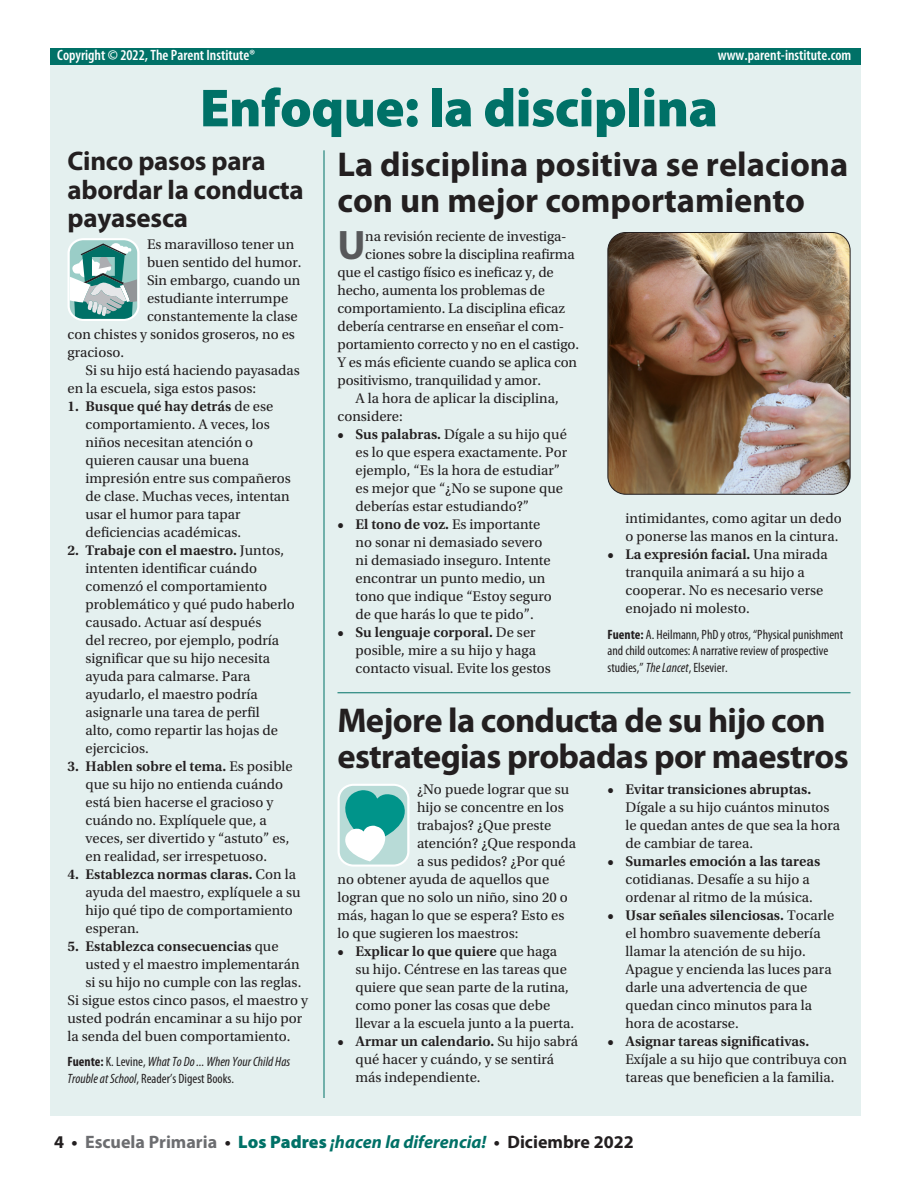
<style>
.page{position:relative;width:918px;height:1188px;background:#fff}
.page>*{position:absolute;margin:0;border:0;box-sizing:border-box;transform-origin:0 0}
.t1{font:900 54px "Myriad Pro";letter-spacing:-.01em;color:#007167}
.t2{font:700 41.4px "Myriad Pro";color:#57585a}
.t3{font:700 34.5px/36px "Myriad Pro";letter-spacing:-.01em;color:#231f20}
.t4{font:700 27px/28.5px "Myriad Pro";letter-spacing:-.01em;color:#231f20}
.t5{font:italic 700 18px "Myriad Pro";color:#007167}
.t6{font:600 condensed 15px "Myriad Pro";color:#fff}
.t7{font:14.7px/18px "Utopia Std";color:#231f20}
.t8{font:600 14.7px "Utopia Std";color:#231f20}
.t9{font:condensed 13.5px/16.5px "Myriad Pro";color:#231f20}
.t10{font:italic condensed 13.5px/16.5px "Myriad Pro";color:#231f20}
.s1{font-weight:600}
.s2{font-weight:400}
.s3{font-weight:700;font-style:normal}
.s4{font-style:normal}
.s5{font-weight:700}
.s6{font-style:italic}
.s7{font-style:normal;color:#231f20}
.s8{font-style:normal;color:#6c6d70}
.s9{font-weight:900;font-style:normal}
</style>
<div class="page">
<div style="left:50px;top:64px;width:811px;height:1052px;background:#e4f0ef"></div>
<hr style="left:338px;top:692px;width:512px;height:1px;background:#007167">
<div style="left:50px;top:48px;width:811px;height:16px;background:#007167"></div>
<hr style="left:324px;top:150px;width:1px;height:948px;background:#007167">
<svg style="left:68px;top:238px;width:72px;height:83px;background:#92bcb8"></svg>
<svg style="left:338px;top:784px;width:72px;height:83px;background:#91cec9"></svg>
<img style="left:608px;top:232px;width:242px;height:262px">
<div style="left:608px;top:232px;width:242px;height:263px;border:1px solid #231f20;border-radius:18px"></div>
<p class="t6" style="left:57px;top:46px;width:199px">Copyright © 2022, The Parent Institute®</p>
<p class="t6" style="left:718px;top:46px;width:135px">www.parent-institute.com</p>
<h1 class="t1" style="left:200px;top:72px;width:520px">Enfoque: la disciplina</h1>
<h3 class="t4" style="left:68px;top:146px;width:238px">Cinco pasos para abordar la conducta payasesca</h3>
<h3 class="t3" style="left:338px;top:145px;width:512px">La disciplina positiva se relaciona con un mejor comportamiento</h3>
<h2 class="t2" style="left:338px;top:218px;width:30px">U</h2>
<p class="t7" style="left:365px;top:228px;width:203px">na revisión reciente de investiga-</p>
<p class="t7" style="left:147px;top:235px;width:149px">Es maravilloso tener un</p>
<p class="t7" style="left:147px;top:253px;width:156px">buen sentido del humor.</p>
<p class="t7" style="left:147px;top:271px;width:155px">Sin embargo, cuando un</p>
<p class="t7" style="left:147px;top:289px;width:143px">estudiante interrumpe</p>
<p class="t7" style="left:147px;top:307px;width:152px">constantemente la clase</p>
<p class="t7" style="left:68px;top:325px;width:229px">con chistes y sonidos groseros, no es</p>
<p class="t7" style="left:68px;top:343px;width:58px">gracioso.</p>
<p class="t7" style="left:85px;top:361px;width:216px">Si su hijo está haciendo payasadas</p>
<p class="t7" style="left:68px;top:379px;width:190px">en la escuela, siga estos pasos:</p>
<p class="t7" style="left:86px;top:397px;width:207px;text-indent:-18px"><span class="s1">1. Busque qué hay detrás</span> de ese comportamiento. A veces, los niños necesitan atención o quieren causar una buena impresión entre sus compañeros de clase. Muchas veces, intentan usar el humor para tapar deficiencias académicas.</p>
<p class="t7" style="left:86px;top:541px;width:211px;text-indent:-18px"><span class="s1">2. Trabaje con el maestro.</span> Juntos, intenten identificar cuándo comenzó el comportamiento problemático y qué pudo haberlo causado. Actuar así después<br>del recreo, por ejemplo, podría significar que su hijo necesita ayuda para calmarse. Para ayudarlo, el maestro podría asignarle una tarea de perfil<br>alto, como repartir las hojas de ejercicios.</p>
<p class="t7" style="left:86px;top:757px;width:209px;text-indent:-18px"><span class="s1">3. Hablen sobre el tema.</span> Es posible que su hijo no entienda cuándo está bien hacerse el gracioso y cuándo no. Explíquele que, a veces, ser divertido y “astuto” es, en realidad, ser irrespetuoso.</p>
<p class="t7" style="left:86px;top:865px;width:217px;text-indent:-18px"><span class="s1">4. Establezca normas claras.</span> Con la ayuda del maestro, explíquele a su hijo qué tipo de comportamiento esperan.</p>
<p class="t8" style="left:68px;top:938px;width:213px">5. Establezca consecuencias <span class="s2">que</span></p>
<p class="t7" style="left:86px;top:955px;width:216px">usted y el maestro implementarán</p>
<p class="t7" style="left:86px;top:973px;width:217px">si su hijo no cumple con las reglas.</p>
<p class="t7" style="left:68px;top:991px;width:242px">Si sigue estos cinco pasos, el maestro y</p>
<p class="t7" style="left:68px;top:1009px;width:236px">usted podrán encaminar a su hijo por</p>
<p class="t7" style="left:68px;top:1027px;width:224px">la senda del buen comportamiento.</p>
<p class="t10" style="left:68px;top:1053px;width:224px"><span class="s3">Fuente:</span> <span class="s4">K. Levine,</span> What To Do ... When Your Child Has<br>Trouble at School<span class="s4">, Reader’s Digest Books.</span></p>
<p class="t7" style="left:365px;top:246px;width:211px">ciones sobre la disciplina reafirma</p>
<p class="t7" style="left:337px;top:264px;width:218px">que el castigo físico es ineficaz y, de</p>
<p class="t7" style="left:337px;top:282px;width:209px">hecho, aumenta los problemas de</p>
<p class="t7" style="left:337px;top:300px;width:229px">comportamiento. La disciplina eficaz</p>
<p class="t7" style="left:337px;top:318px;width:228px">debería centrarse en enseñar el com-</p>
<p class="t7" style="left:337px;top:336px;width:243px">portamiento correcto y no en el castigo.</p>
<p class="t7" style="left:337px;top:354px;width:241px">Y es más eficiente cuando se aplica con</p>
<p class="t7" style="left:337px;top:372px;width:205px">positivismo, tranquilidad y amor.</p>
<p class="t7" style="left:355px;top:390px;width:205px">A la hora de aplicar la disciplina,</p>
<p class="t7" style="left:338px;top:408px;width:67px">considere:</p>
<p class="t7" style="left:356px;top:426px;width:213px;text-indent:-18px"><span class="s1">• Sus palabras.</span> Dígale a su hijo qué es lo que espera exactamente. Por ejemplo, “Es la hora de estudiar” es mejor que “¿No se supone que deberías estar estudiando?”</p>
<p class="t7" style="left:356px;top:516px;width:198px;text-indent:-18px"><span class="s1">• El tono de voz.</span> Es importante no sonar ni demasiado severo ni demasiado inseguro. Intente encontrar un punto medio, un tono que indique “Estoy seguro de que harás lo que te pido”.</p>
<p class="t7" style="left:356px;top:624px;width:197px;text-indent:-18px"><span class="s1">• Su lenguaje corporal.</span> De ser posible, mire a su hijo y haga contacto visual. Evite los gestos</p>
<p class="t7" style="left:625px;top:510px;width:218px">intimidantes, como agitar un dedo o ponerse las manos en la cintura.</p>
<p class="t7" style="left:626px;top:546px;width:204px;text-indent:-18px"><span class="s1">• La expresión facial.</span> Una mirada tranquila animará a su hijo a cooperar. No es necesario verse enojado ni molesto.</p>
<p class="t9" style="left:608px;top:626px;width:237px"><span class="s5">Fuente:</span> A. Heilmann, PhD y otros, “Physical punishment and child outcomes: A narrative review of prospective studies,” <span class="s6">The Lancet</span>, Elsevier.</p>
<h3 class="t3" style="left:338px;top:701px;width:513px">Mejore la conducta de su hijo con estrategias probadas por maestros</h3>
<p class="t7" style="left:417px;top:781px;width:154px">¿No puede lograr que su</p>
<p class="t7" style="left:417px;top:799px;width:148px">hijo se concentre en los</p>
<p class="t7" style="left:417px;top:817px;width:136px">trabajos? ¿Que preste</p>
<p class="t7" style="left:417px;top:835px;width:161px">atención? ¿Que responda</p>
<p class="t7" style="left:417px;top:853px;width:150px">a sus pedidos? ¿Por qué</p>
<p class="t7" style="left:338px;top:871px;width:213px">no obtener ayuda de aquellos que</p>
<p class="t7" style="left:338px;top:889px;width:232px">logran que no solo un niño, sino 20 o</p>
<p class="t7" style="left:338px;top:907px;width:229px">más, hagan lo que se espera? Esto es</p>
<p class="t7" style="left:338px;top:925px;width:183px">lo que sugieren los maestros:</p>
<p class="t7" style="left:356px;top:943px;width:220px;text-indent:-18px"><span class="s1">• Explicar lo que quiere</span> que haga su hijo. Céntrese en las tareas que quiere que sean parte de la rutina, como poner las cosas que debe llevar a la escuela junto a la puerta.</p>
<p class="t7" style="left:356px;top:1033px;width:224px;text-indent:-18px"><span class="s1">• Armar un calendario.</span> Su hijo sabrá qué hacer y cuándo, y se sentirá más independiente.</p>
<p class="t8" style="left:608px;top:781px;width:205px">• Evitar transiciones abruptas.</p>
<p class="t7" style="left:626px;top:799px;width:216px">Dígale a su hijo cuántos minutos le quedan antes de que sea la hora de cambiar de tarea.</p>
<p class="t8" style="left:608px;top:853px;width:214px">• Sumarles emoción a las tareas</p>
<p class="t7" style="left:626px;top:871px;width:189px">cotidianas. Desafíe a su hijo a ordenar al ritmo de la música.</p>
<p class="t7" style="left:626px;top:907px;width:210px;text-indent:-18px"><span class="s1">• Usar señales silenciosas.</span> Tocarle el hombro suavemente debería llamar la atención de su hijo.<br>Apague y encienda las luces para darle una advertencia de que quedan cinco minutos para la hora de acostarse.</p>
<p class="t8" style="left:608px;top:1033px;width:203px">• Asignar tareas significativas.</p>
<p class="t7" style="left:626px;top:1051px;width:223px">Exíjale a su hijo que contribuya con tareas que beneficien a la familia.</p>
<p class="t5" style="left:54px;top:1130px;width:581px"><span class="s7">4 •</span> <span class="s8">Escuela Primaria</span> <span class="s7">•</span> <span class="s9">Los Padres</span> ¡hacen la diferencia! <span class="s7">• Diciembre 2022</span></p>
</div>
